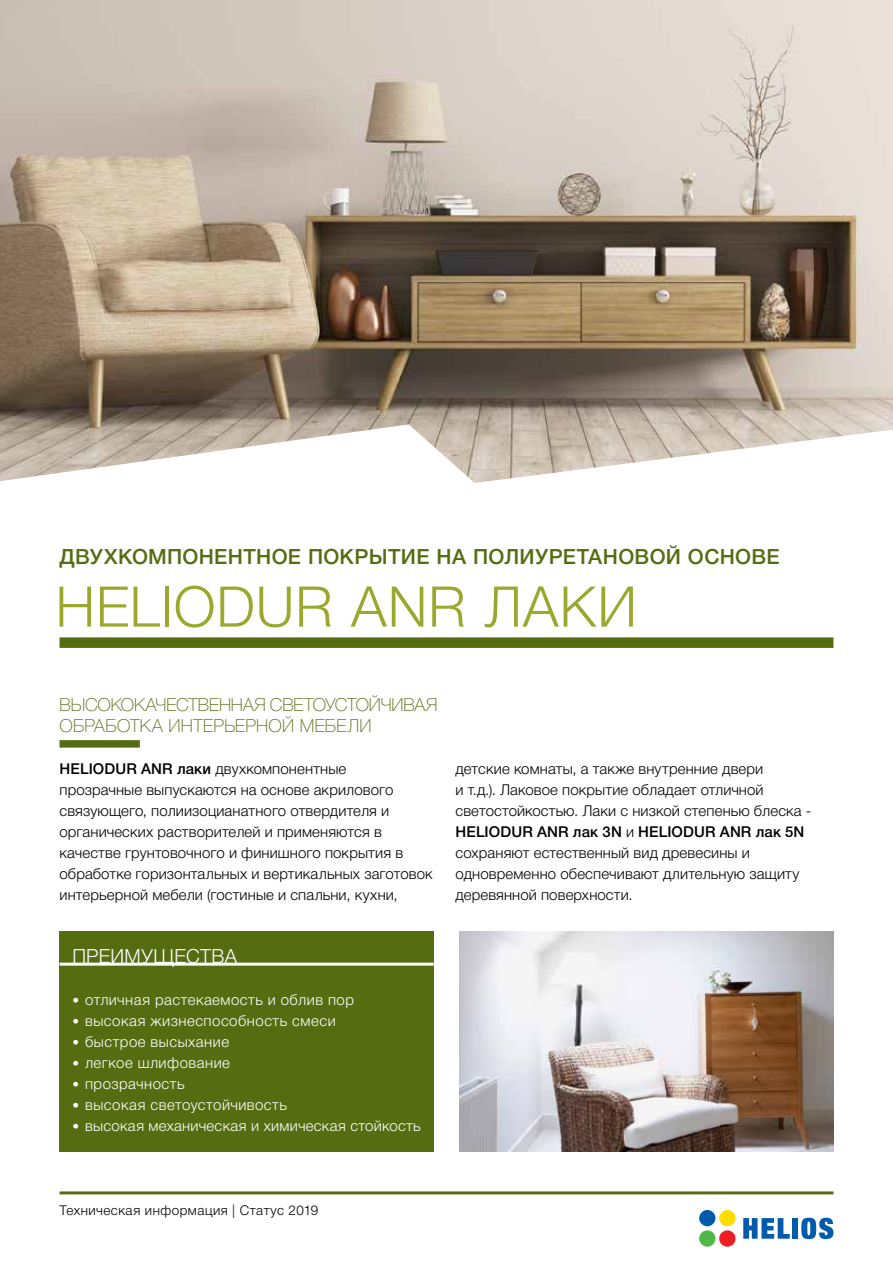
<style>
.page{position:relative;width:893px;height:1263px;background:#fff}
.page>*{position:absolute;margin:0;border:0;box-sizing:border-box;transform-origin:0 0}
.t1{font:300 56.25px "Helvetica Neue Cyr";letter-spacing:.015em;color:#9aa92d}
.t2{font:500 21px "Helvetica Neue Cyr";letter-spacing:.01em;color:#556c11}
.t3{font:300 19.5px "Helvetica Neue Cyr";letter-spacing:.015em;color:#fff}
.t4{font:100 18px/21px "Helvetica Neue Cyr";color:#556c11}
.t5{font:300 15px/21px "Helvetica Neue Cyr";letter-spacing:.01em;color:#000}
.t6{font:300 15px "Helvetica Neue Cyr";letter-spacing:.035em;color:#fff}
.t7{font:300 13.5px "Helvetica Neue Cyr";letter-spacing:.035em;color:#000}
.s1{font-weight:500}
.s2{font-size:13.5px}
</style>
<div class="page">
<svg style="left:743px;top:1218px;width:47px;height:21px"></svg>
<div style="left:792px;top:1218px;width:6px;height:21px;background:#005baa"></div>
<svg style="left:801px;top:1218px;width:32px;height:21px"></svg>
<div style="left:719px;top:1210px;width:16px;height:16px;background:#fd0;border-radius:50%"></div>
<div style="left:719px;top:1230px;width:16px;height:17px;background:#ed1d24;border-radius:50%"></div>
<div style="left:699px;top:1210px;width:16px;height:16px;background:#005baa;border-radius:50%"></div>
<div style="left:699px;top:1230px;width:16px;height:17px;background:#50b848;border-radius:50%"></div>
<hr style="left:60px;top:1191px;width:773px;height:3px;background:#556c11">
<div style="left:60px;top:740px;width:80px;height:8px;background:#556c11"></div>
<div style="left:60px;top:931px;width:374px;height:221px;background:#556c11"></div>
<hr style="left:60px;top:963px;width:374px;height:3px;background:#fff">
<div style="left:60px;top:637px;width:773px;height:11px;background:#556c11"></div>
<img style="left:0;top:0;width:893px;height:483px">
<img style="left:459px;top:931px;width:374px;height:221px">
<h2 class="t2" style="left:60px;top:545px;width:722px">ДВУХКОМПОНЕНТНОЕ ПОКРЫТИЕ НА ПОЛИУРЕТАНОВОЙ ОСНОВЕ</h2>
<h1 class="t1" style="left:55px;top:576px;width:583px">HELIODUR ANR ЛАКИ</h1>
<p class="t4" style="left:60px;top:694px;width:379px">ВЫСОКОКАЧЕСТВЕННАЯ СВЕТОУСТОЙЧИВАЯ<br>ОБРАБОТКА ИНТЕРЬЕРНОЙ МЕБЕЛИ</p>
<p class="t5" style="left:60px;top:758px;width:375px"><span class="s1">HELIODUR ANR лаки</span> двухкомпонентные прозрачные выпускаются на основе акрилового связующего, полиизоцианатного отвердителя и органических растворителей и применяются в качестве грунтовочного и финишного покрытия в обработке горизонтальных и вертикальных заготовок интерьерной мебели (гостиные и спальни, кухни,</p>
<p class="t5" style="left:455px;top:758px;width:357px">детские комнаты, а также внутренние двери<br>и т.д.). Лаковое покрытие обладает отличной светостойкостью. Лаки с низкой степенью блеска - <span class="s1">HELIODUR ANR лак 3N</span> и <span class="s1">HELIODUR ANR лак 5N </span>сохраняют естественный вид древесины и одновременно обеспечивают длительную защиту деревянной поверхности.</p>
<h3 class="t3" style="left:72px;top:945px;width:166px">ПРЕИМУЩЕСТВА</h3>
<p class="t6" style="left:72px;top:991px;width:283px"><span class="s2">•</span> отличная растекаемость и облив пор</p>
<p class="t6" style="left:72px;top:1012px;width:265px"><span class="s2">•</span> высокая жизнеспособность смеси</p>
<p class="t6" style="left:72px;top:1033px;width:158px"><span class="s2">•</span> быстрое высыхание</p>
<p class="t6" style="left:72px;top:1054px;width:159px"><span class="s2">•</span> легкое шлифование</p>
<p class="t6" style="left:72px;top:1075px;width:114px"><span class="s2">•</span> прозрачность</p>
<p class="t6" style="left:72px;top:1096px;width:216px"><span class="s2">•</span> высокая светоустойчивость</p>
<p class="t6" style="left:72px;top:1117px;width:350px"><span class="s2">•</span> высокая механическая и химическая стойкость</p>
<p class="t7" style="left:60px;top:1203px;width:260px">Техническая информация | Статус 2019</p>
</div>
